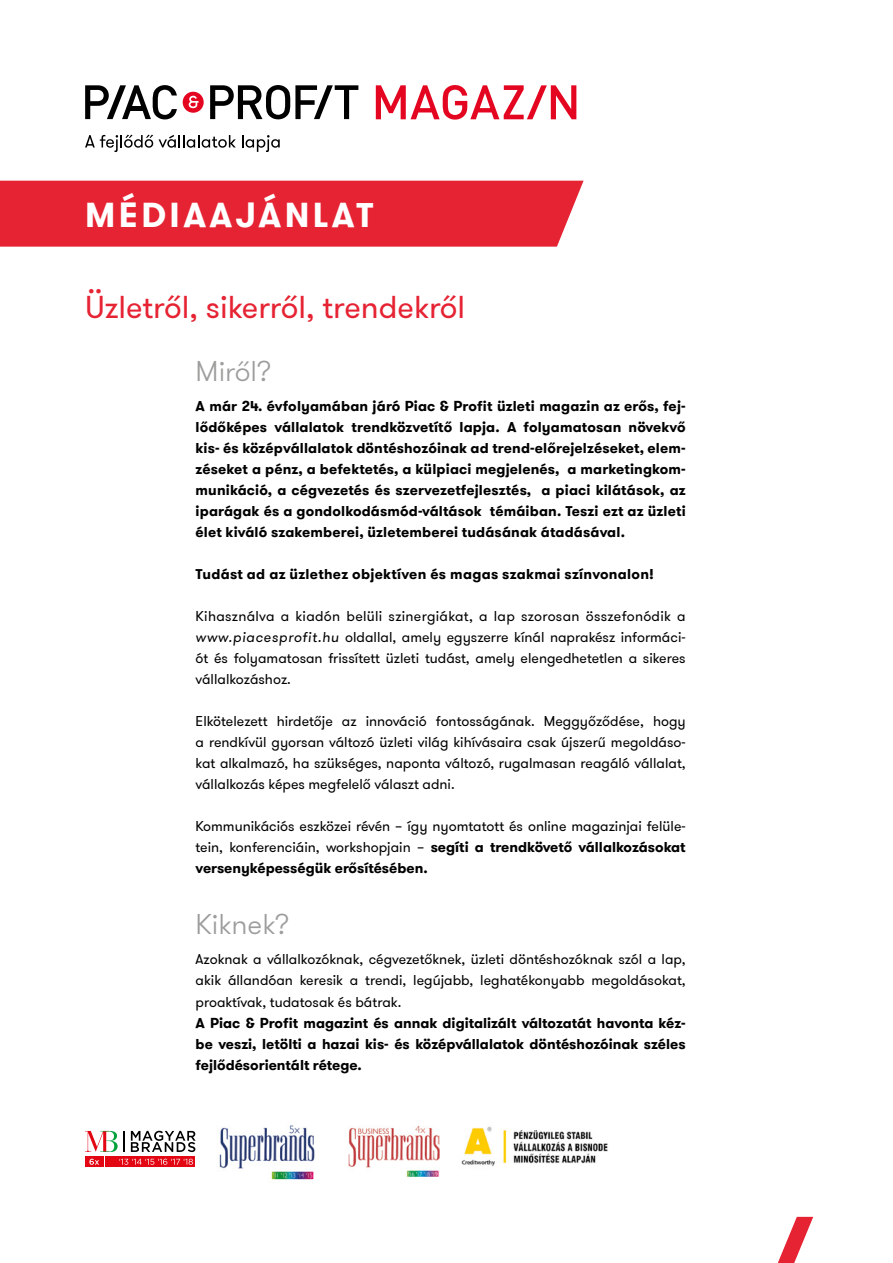
<style>
.page{position:relative;width:893px;height:1263px;background:#fff}
.page>*{position:absolute;margin:0;border:0;box-sizing:border-box;transform-origin:0 0}
.t1{font:700 34.5px "GT Walsheim Pro";letter-spacing:.1em;color:#fff}
.t2{font:31.5px "GT Walsheim Pro";color:#e62333}
.t3{font:300 28.5px "GT Walsheim Pro";color:#9d9d9c}
.t4{font:14.25px/21px "GT Walsheim Pro";color:#000;text-align:justify}
.t5{font:700 14.25px/21px "GT Walsheim Pro";letter-spacing:.01em;color:#000;text-align:justify}
.s1{font-style:italic}
.s2{font-weight:700}
</style>
<div class="page">
<div style="left:0;top:181px;width:584px;height:66px;background:#e62333"></div>
<svg style="left:376px;top:85px;width:200px;height:35px"></svg>
<svg style="left:85px;top:85px;width:92px;height:34px"></svg>
<svg style="left:210px;top:85px;width:148px;height:34px"></svg>
<svg style="left:183px;top:92px;width:21px;height:21px"></svg>
<div style="left:130px;top:106px;width:13px;height:5px;background:#000"></div>
<svg style="left:85px;top:135px;width:68px;height:17px"></svg>
<svg style="left:159px;top:135px;width:77px;height:13px"></svg>
<svg style="left:242px;top:135px;width:38px;height:17px"></svg>
<div style="left:106px;top:1156px;width:89px;height:11px;background:#e30613"></div>
<div style="left:85px;top:1156px;width:19px;height:11px;background:#e30613"></div>
<svg style="left:119px;top:1159px;width:74px;height:6px"></svg>
<svg style="left:89px;top:1159px;width:10px;height:6px"></svg>
<hr style="left:123px;top:1131px;width:2px;height:21px;background:#000">
<svg style="left:85px;top:1131px;width:33px;height:21px"></svg>
<svg style="left:131px;top:1131px;width:65px;height:21px"></svg>
<img style="left:219px;top:1125px;width:96px;height:55px">
<img style="left:349px;top:1125px;width:91px;height:52px">
<img style="left:461px;top:1126px;width:147px;height:41px">
<svg style="left:777px;top:1217px;width:36px;height:46px"></svg>
<h1 class="t1" style="left:85px;top:192px;width:290px">MÉDIAAJÁNLAT</h1>
<h2 class="t2" style="left:85px;top:287px;width:382px">Üzletről, sikerről, trendekről</h2>
<h3 class="t3" style="left:196px;top:353px;width:77px">Miről?</h3>
<p class="t5" style="left:196px;top:396px;width:492px">A már 24. évfolyamában járó Piac &amp; Profit üzleti magazin az erős, fej&shy;lődőképes vállalatok trendközvetítő lapja. A folyamatosan növekvő kis- és középvállalatok döntéshozóinak ad trend-előrejelzéseket, elem&shy;zéseket a pénz, a befektetés, a külpiaci megjelenés, a marketingkom&shy;munikáció, a cégvezetés és szervezetfejlesztés, a piaci kilátások, az iparágak és a gondolkodásmód-váltások témáiban. Teszi ezt az üzleti élet kiváló szakemberei, üzletemberei tudásának átadásával.</p>
<p class="t5" style="left:196px;top:564px;width:460px">Tudást ad az üzlethez objektíven és magas szakmai színvonalon!</p>
<p class="t4" style="left:196px;top:606px;width:492px">Kihasználva a kiadón belüli szinergiákat, a lap szorosan összefonódik a <span class="s1">www.piacesprofit.hu</span> oldallal, amely egyszerre kínál naprakész informáci&shy;ót és folyamatosan frissített üzleti tudást, amely elengedhetetlen a sikeres vállalkozáshoz.</p>
<p class="t4" style="left:196px;top:711px;width:492px">Elkötelezett hirdetője az innováció fontosságának. Meggyőződése, hogy a rendkívül gyorsan változó üzleti világ kihívásaira csak újszerű megoldáso&shy;kat alkalmazó, ha szükséges, naponta változó, rugalmasan reagáló vállalat, vállalkozás képes megfelelő választ adni.</p>
<p class="t4" style="left:196px;top:816px;width:492px">Kommunikációs eszközei révén – így nyomtatott és online magazinjai felüle&shy;tein, konferenciáin, workshopjain – <span class="s2">segíti a trendkövető vállalkozásokat versenyképességük erősítésében.</span></p>
<h3 class="t3" style="left:196px;top:907px;width:95px">Kiknek?</h3>
<p class="t4" style="left:196px;top:949px;width:492px">Azoknak a vállalkozóknak, cégvezetőknek, üzleti döntéshozóknak szól a lap, akik állandóan keresik a trendi, legújabb, leghatékonyabb megoldásokat, proaktívak, tudatosak és bátrak.</p>
<p class="t5" style="left:196px;top:1012px;width:492px">A Piac &amp; Profit magazint és annak digitalizált változatát havonta kéz&shy;be veszi, letölti a hazai kis- és középvállalatok döntéshozóinak széles fejlődésorientált rétege.</p>
</div>
